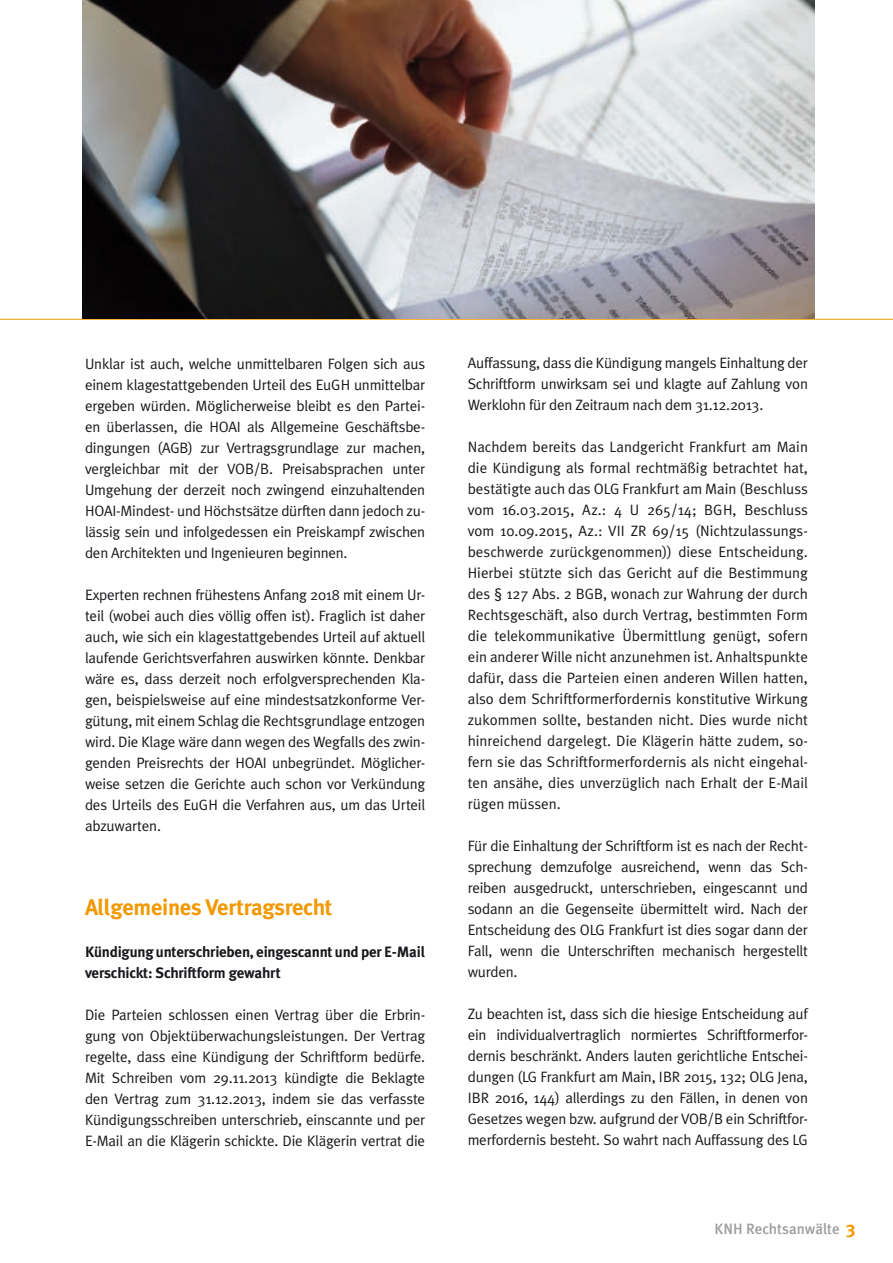
<style>
.page{position:relative;width:893px;height:1263px;background:#fff}
.page>*{position:absolute;margin:0;border:0;box-sizing:border-box;transform-origin:0 0}
.t1{font:700 22.5px "Meta Plus";letter-spacing:-.015em;color:#f39900}
.t2{font:15px/21px "Meta Plus Normal";letter-spacing:-.015em;color:#1a171c;text-align:justify}
.t3{font:700 15px/21px "Meta Plus";letter-spacing:-.015em;color:#1a171c}
.t4{font:500 15px "Meta Plus";color:#9d9ea0}
.s1{font-weight:700;font-size:18px;color:#f39900}
</style>
<div class="page">
<hr style="left:0;top:319px;width:893px;height:1px;background:#f39900">
<img style="left:82px;top:0;width:732px;height:319px">
<p class="t2" style="left:85px;top:353px;width:342px">Unklar ist auch, welche unmittelbaren Folgen sich aus einem klagestattgebenden Urteil des EuGH unmittelbar ergeben würden. Möglicherweise bleibt es den Partei&shy;en überlassen, die HOAI als Allgemeine Geschäftsbe&shy;dingungen (AGB) zur Vertragsgrundlage zur machen, vergleichbar mit der VOB/B. Preisabsprachen unter Umgehung der derzeit noch zwingend einzuhaltenden HOAI-Mindest- und Höchstsätze dürften dann jedoch zu&shy;lässig sein und infolgedessen ein Preiskampf zwischen den Architekten und Ingenieuren beginnen.</p>
<p class="t2" style="left:85px;top:584px;width:342px">Experten rechnen frühestens Anfang 2018 mit einem Ur&shy;teil (wobei auch dies völlig offen ist). Fraglich ist daher auch, wie sich ein klagestattgebendes Urteil auf aktuell laufende Gerichtsverfahren auswirken könnte. Denkbar wäre es, dass derzeit noch erfolgversprechenden Kla&shy;gen, beispielsweise auf eine mindestsatzkonforme Ver&shy;gütung, mit einem Schlag die Rechtsgrundlage entzogen wird. Die Klage wäre dann wegen des Wegfalls des zwin&shy;genden Preisrechts der HOAI unbegründet. Möglicher&shy;weise setzen die Gerichte auch schon vor Verkündung des Urteils des EuGH die Verfahren aus, um das Urteil abzuwarten.</p>
<p class="t1" style="left:85px;top:894px;width:249px">Allgemeines Vertragsrecht</p>
<p class="t3" style="left:85px;top:941px;width:342px">Kündigung unterschrieben, eingescannt und per E-Mail verschickt: Schriftform gewahrt</p>
<p class="t2" style="left:85px;top:1004px;width:342px">Die Parteien schlossen einen Vertrag über die Erbrin&shy;gung von Objektüberwachungsleistungen. Der Vertrag regelte, dass eine Kündigung der Schriftform bedürfe.<br>Mit Schreiben vom 29.11.2013 kündigte die Beklagte den Vertrag zum 31.12.2013, indem sie das verfasste Kündigungsschreiben unterschrieb, einscannte und per E-Mail an die Klägerin schickte. Die Klägerin vertrat die</p>
<p class="t2" style="left:468px;top:352px;width:342px">Auffassung, dass die Kündigung mangels Einhaltung der Schriftform unwirksam sei und klagte auf Zahlung von Werklohn für den Zeitraum nach dem 31.12.2013.</p>
<p class="t2" style="left:468px;top:436px;width:342px">Nachdem bereits das Landgericht Frankfurt am Main die Kündigung als formal rechtmäßig betrachtet hat, bestätigte auch das OLG Frankfurt am Main (Beschluss vom 16.03.2015, Az.: 4 U 265/14; BGH, Beschluss vom 10.09.2015, Az.: VII ZR 69/15 (Nichtzulassungs&shy;beschwerde zurückgenommen)) diese Entscheidung.<br>Hierbei stützte sich das Gericht auf die Bestimmung des § 127 Abs. 2 BGB, wonach zur Wahrung der durch Rechtsgeschäft, also durch Vertrag, bestimmten Form die telekommunikative Übermittlung genügt, sofern ein anderer Wille nicht anzunehmen ist. Anhaltspunkte dafür, dass die Parteien einen anderen Willen hatten, also dem Schriftformerfordernis konstitutive Wirkung zukommen sollte, bestanden nicht. Dies wurde nicht hinreichend dargelegt. Die Klägerin hätte zudem, so&shy;fern sie das Schriftformerfordernis als nicht eingehal&shy;ten ansähe, dies unverzüglich nach Erhalt der E-Mail rügen müssen.</p>
<p class="t2" style="left:468px;top:835px;width:342px">Für die Einhaltung der Schriftform ist es nach der Recht&shy;sprechung demzufolge ausreichend, wenn das Sch&shy;reiben ausgedruckt, unterschrieben, eingescannt und sodann an die Gegenseite übermittelt wird. Nach der Entscheidung des OLG Frankfurt ist dies sogar dann der Fall, wenn die Unterschriften mechanisch hergestellt wurden.</p>
<p class="t2" style="left:468px;top:1003px;width:342px">Zu beachten ist, dass sich die hiesige Entscheidung auf ein individualvertraglich normiertes Schriftformerfor&shy;dernis beschränkt. Anders lauten gerichtliche Entschei&shy;dungen (LG Frankfurt am Main, IBR 2015, 132; OLG Jena, IBR 2016, 144) allerdings zu den Fällen, in denen von Gesetzes wegen bzw. aufgrund der VOB/B ein Schriftfor&shy;merfordernis besteht. So wahrt nach Auffassung des LG</p>
<p class="t4" style="left:714px;top:1220px;width:143px">KNH Rechtsanwälte <span class="s1">3</span></p>
</div>
